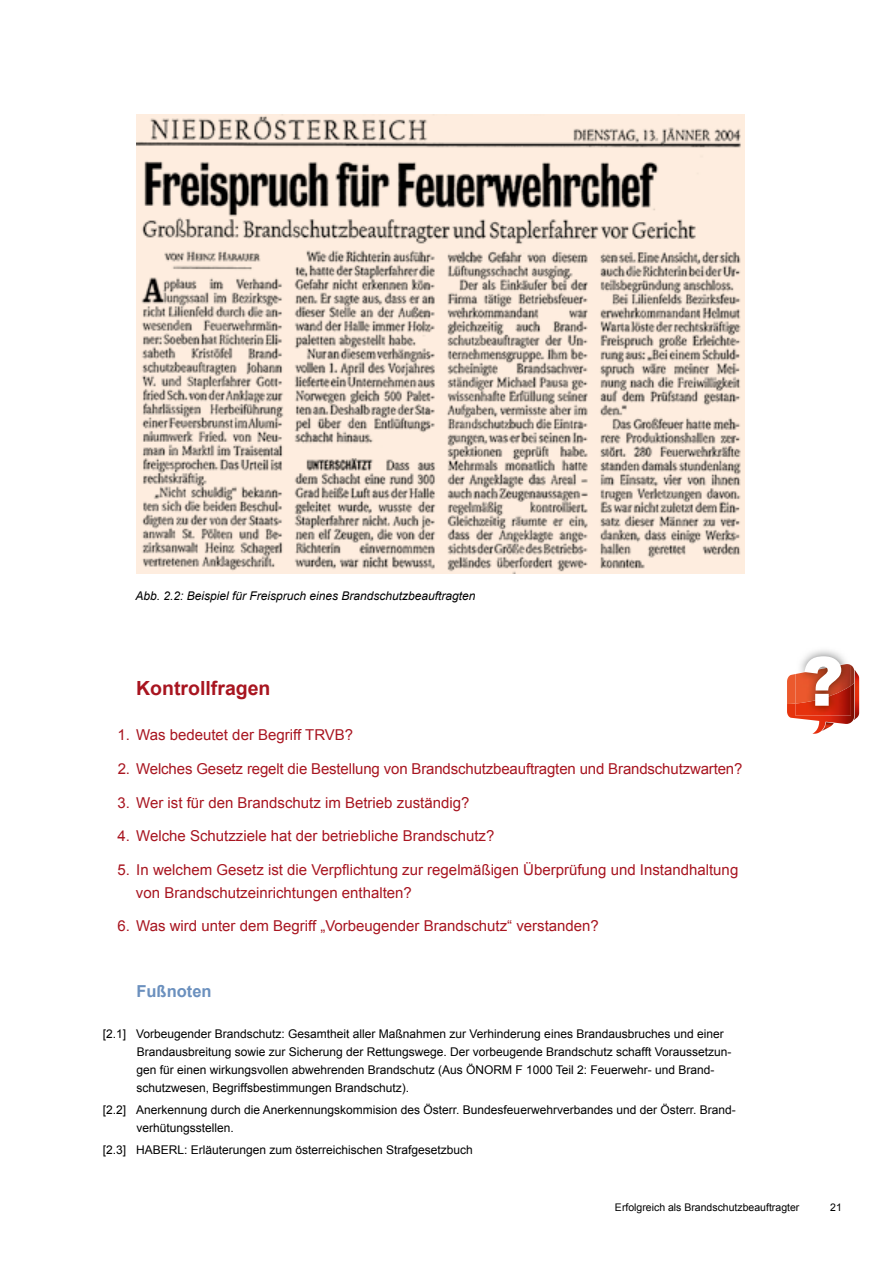
<style>
.page{position:relative;width:893px;height:1263px;background:#fff}
.page>*{position:absolute;margin:0;border:0;box-sizing:border-box;transform-origin:0 0}
.t1{font:900 67.95px "Arial";color:#fff}
.t2{font:700 19.5px "Arial";color:#a81520}
.t3{font:700 16.5px "Arial";color:#6b90be}
.t4{font:15px/22.5px "Arial";color:#a81520}
.t5{font:12px/18px "Arial";color:#000}
.t6{font:italic 12px "Arial";color:#000}
.t7{font:10.5px "Arial";color:#000}
</style>
<div class="page">
<img style="left:136px;top:115px;width:608px;height:459px">
<img style="left:801px;top:650px;width:46px;height:13px">
<svg style="left:787px;top:663px;width:72px;height:71px"></svg>
<img style="left:795px;top:664px;width:56px;height:39px">
<p class="t6" style="left:135px;top:588px;width:342px">Abb. 2.2: Beispiel für Freispruch eines Brandschutzbeauftragten</p>
<h2 class="t2" style="left:136px;top:675px;width:136px">Kontrollfragen</h2>
<p class="t4" style="left:117px;top:724px;width:237px">1. Was bedeutet der Begriff TRVB?</p>
<p class="t4" style="left:118px;top:757px;width:626px">2. Welches Gesetz regelt die Bestellung von Brandschutzbeauftragten und Brandschutzwarten?</p>
<p class="t4" style="left:117px;top:791px;width:353px">3. Wer ist für den Brandschutz im Betrieb zuständig?</p>
<p class="t4" style="left:117px;top:825px;width:378px">4. Welche Schutzziele hat der betriebliche Brandschutz?</p>
<p class="t4" style="left:136px;top:859px;width:604px;text-indent:-18px">5. In welchem Gesetz ist die Verpflichtung zur regelmäßigen Überprüfung und Instandhaltung von Brandschutzeinrichtungen enthalten?</p>
<p class="t4" style="left:117px;top:915px;width:483px">6. Was wird unter dem Begriff „Vorbeugender Brandschutz“ verstanden?</p>
<h3 class="t3" style="left:136px;top:980px;width:77px">Fußnoten</h3>
<p class="t5" style="left:136px;top:1025px;width:596px;text-indent:-34px">[2.1] Vorbeugender Brandschutz: Gesamtheit aller Maßnahmen zur Verhinderung eines Brandausbruches und einer Brandausbreitung sowie zur Sicherung der Rettungswege. Der vorbeugende Brandschutz schafft Voraussetzun&shy;gen für einen wirkungsvollen abwehrenden Brandschutz (Aus ÖNORM F 1000 Teil 2: Feuerwehr- und Brand&shy;schutzwesen, Begriffsbestimmungen Brandschutz).</p>
<p class="t5" style="left:136px;top:1101px;width:601px;text-indent:-34px">[2.2] Anerkennung durch die Anerkennungskommision des Österr. Bundesfeuerwehrverbandes und der Österr. Brand&shy;verhütungsstellen.</p>
<p class="t5" style="left:103px;top:1141px;width:372px">[2.3] HABERL: Erläuterungen zum österreichischen Strafgesetzbuch</p>
<h1 class="t1" style="left:802px;top:632px;width:43px">?</h1>
<p class="t7" style="left:615px;top:1200px;width:186px">Erfolgreich als Brandschutzbeauftragter</p>
<p class="t7" style="left:830px;top:1200px;width:13px">21</p>
</div>
